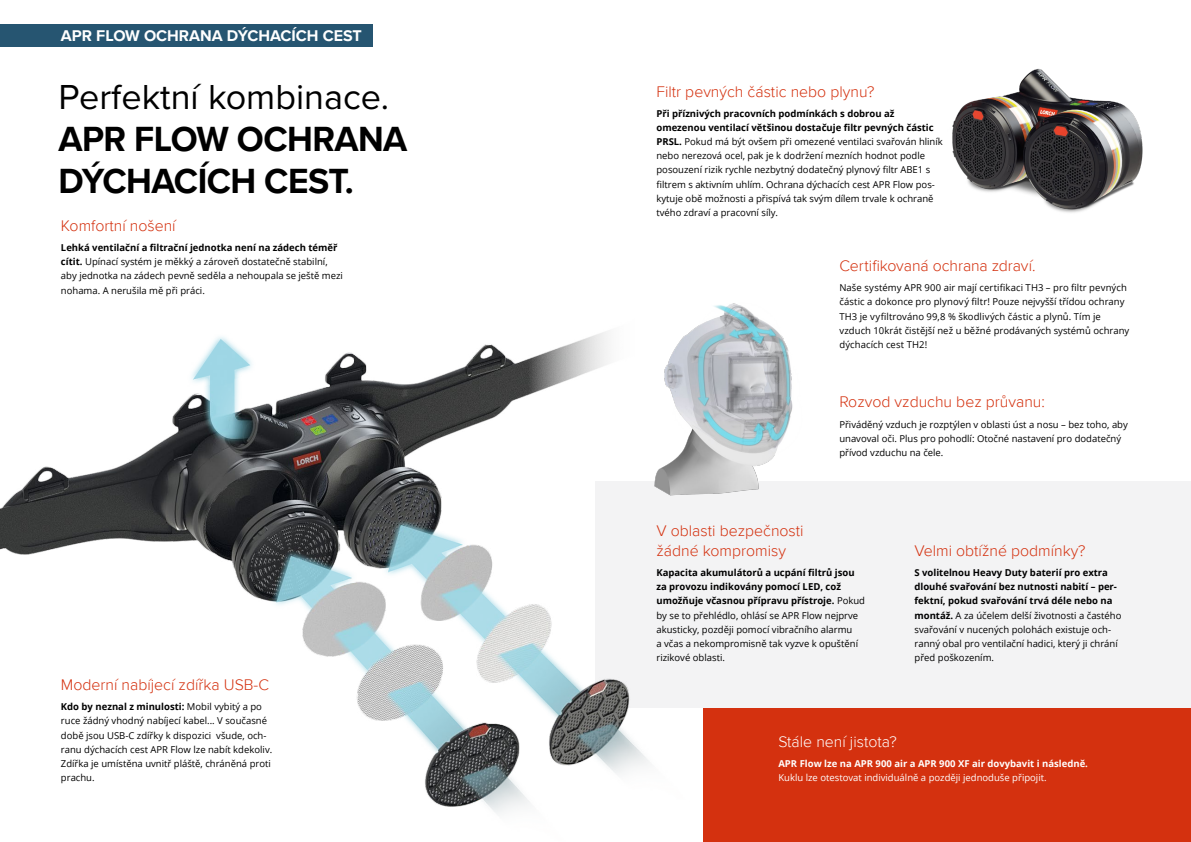
<style>
.page{position:relative;width:1191px;height:842px;background:#fff}
.page>*{position:absolute;margin:0;border:0;box-sizing:border-box;transform-origin:0 0}
.t1{font:700 36px/42px "Proxima Nova";letter-spacing:-.015em;color:#000}
.t2{font:36px "Proxima Nova";color:#000}
.t3{font:700 16px "Proxima Nova";color:#fff}
.t4{font:300 15.8px/19.8px "Proxima Nova";color:#d4310f}
.t5{font:300 15.8px "Proxima Nova";color:#fff}
.t6{font:9.5px/14.2px "Open Sans";color:#000}
.t7{font:9.5px "Open Sans";color:#fff}
.t8{font:700 9.5px "Open Sans";color:#fff}
.s1{font-weight:700}
</style>
<div class="page">
<div style="left:595px;top:481px;width:596px;height:227px;background:#f3f3f4"></div>
<img style="left:0;top:337px;width:649px;height:477px">
<svg style="left:527px;top:331px;width:85px;height:95px"></svg>
<div style="left:0;top:24px;width:373px;height:23px;background:#265571"></div>
<img style="left:952px;top:68px;width:191px;height:145px">
<img style="left:612px;top:303px;width:181px;height:204px">
<div style="left:703px;top:708px;width:488px;height:134px;background:#d4310f"></div>
<h2 class="t3" style="left:61px;top:23px;width:302px">APR FLOW OCHRANA DÝCHACÍCH CEST</h2>
<h1 class="t2" style="left:58px;top:70px;width:332px">Perfektní kombinace.</h1>
<h1 class="t1" style="left:58px;top:117px;width:350px">APR FLOW OCHRANA<br>DÝCHACÍCH CEST.</h1>
<h3 class="t4" style="left:61px;top:215px;width:116px">Komfortní nošení</h3>
<p class="t6" style="left:61px;top:240px;width:283px"><span class="s1">Lehká ventilační a filtrační jednotka není na zádech téměř cítit.</span> Upínací systém je měkký a zároveň dostatečně stabilní, aby jednotka na zádech pevně seděla a nehoupala se ještě mezi nohama. A nerušila mě při práci.</p>
<h3 class="t4" style="left:61px;top:674px;width:209px">Moderní nabíjecí zdířka USB-C</h3>
<p class="t6" style="left:61px;top:699px;width:213px"><span class="s1">Kdo by neznal z minulosti:</span> Mobil vybitý a po ruce žádný vhodný nabíjecí kabel... V současné době jsou USB-C zdířky k dispozici všude, och&shy;ranu dýchacích cest APR Flow lze nabít kdekoliv.<br>Zdířka je umístěna uvnitř pláště, chráněná proti prachu.</p>
<h3 class="t4" style="left:656px;top:80px;width:220px">Filtr pevných částic nebo plynu?</h3>
<p class="t6" style="left:656px;top:106px;width:288px"><span class="s1">Při příznivých pracovních podmínkách s dobrou až omezenou ventilací většinou dostačuje filtr pevných částic PRSL.</span> Pokud má být ovšem při omezené ventilaci svařován hliník nebo nerezová ocel, pak je k dodržení mezních hodnot podle posouzení rizik rychle nezbytný dodatečný plynový filtr ABE1 s filtrem s aktivním uhlím. Ochrana dýchacích cest APR Flow pos&shy;kytuje obě možnosti a přispívá tak svým dílem trvale k ochraně tvého zdraví a pracovní síly.</p>
<h3 class="t4" style="left:839px;top:255px;width:198px">Certifikovaná ochrana zdraví.</h3>
<p class="t6" style="left:839px;top:280px;width:291px">Naše systémy APR 900 air mají certifikaci TH3 – pro filtr pevných částic a dokonce pro plynový filtr! Pouze nejvyšší třídou ochrany TH3 je vyfiltrováno 99,8 % škodlivých částic a plynů. Tím je vzduch 10krát čistější než u běžné prodávaných systémů ochrany dýchacích cest TH2!</p>
<h3 class="t4" style="left:839px;top:391px;width:207px">Rozvod vzduchu bez průvanu:</h3>
<p class="t6" style="left:839px;top:417px;width:290px">Přiváděný vzduch je rozptýlen v oblasti úst a nosu – bez toho, aby unavoval oči. Plus pro pohodlí: Otočné nastavení pro dodatečný přívod vzduchu na čele.</p>
<h3 class="t4" style="left:656px;top:520px;width:149px">V oblasti bezpečnosti žádné kompromisy</h3>
<p class="t6" style="left:656px;top:565px;width:210px"><span class="s1">Kapacita akumulátorů a ucpání filtrů jsou za provozu indikovány pomocí LED, což umožňuje včasnou přípravu přístroje.</span> Pokud by se to přehlédlo, ohlásí se APR Flow nejprve akusticky, později pomocí vibračního alarmu<br>a včas a nekompromisně tak vyzve k opuštění rizikové oblasti.</p>
<h3 class="t4" style="left:914px;top:540px;width:173px">Velmi obtížné podmínky?</h3>
<p class="t6" style="left:914px;top:565px;width:208px"><span class="s1">S volitelnou Heavy Duty baterií pro extra dlouhé svařování bez nutnosti nabití – per&shy;fektní, pokud svařování trvá déle nebo na montáž.</span> A za účelem delší životnosti a častého svařování v nucených polohách existuje och&shy;ranný obal pro ventilační hadici, který ji chrání před poškozením.</p>
<h3 class="t5" style="left:778px;top:730px;width:120px">Stále není jistota?</h3>
<p class="t8" style="left:778px;top:757px;width:311px">APR Flow lze na APR 900 air a APR 900 XF air dovybavit i následně.</p>
<p class="t7" style="left:778px;top:771px;width:270px">Kuklu lze otestovat individuálně a později jednoduše připojit.</p>
</div>
